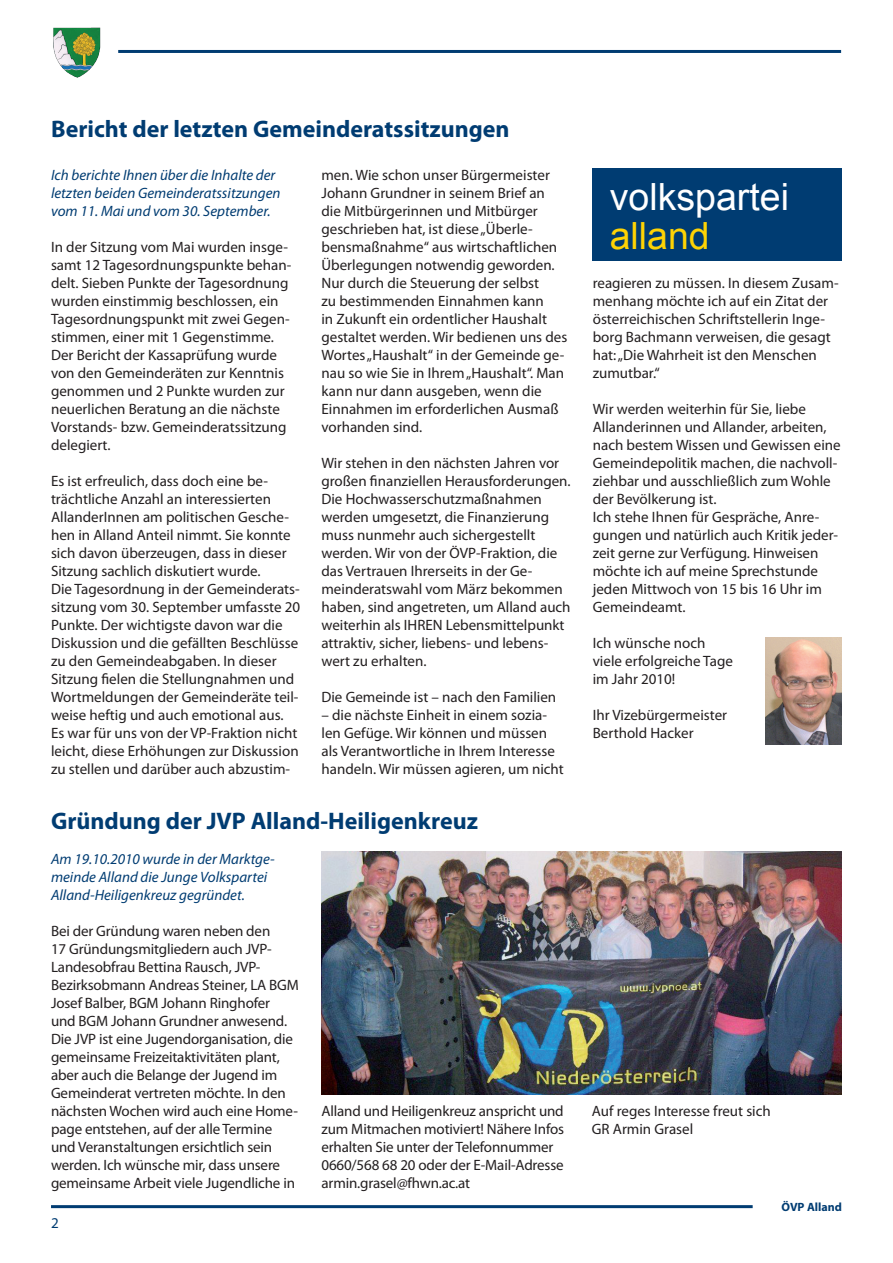
<style>
.page{position:relative;width:893px;height:1263px;background:#fff}
.page>*{position:absolute;margin:0;border:0;box-sizing:border-box;transform-origin:0 0}
.t1{font:37.5px "Arial";color:#fff}
.t2{font:37.5px "Arial";color:#fed304}
.t3{font:700 24px "Myriad Pro";color:#003c72}
.t4{font:15px/18px "Myriad Pro";color:#231f20}
.t5{font:italic 15px/18px "Myriad Pro";color:#003c72}
.t6{font:15px "Myriad Pro";color:#003c72}
.t7{font:700 12px "Myriad Pro";color:#003c72}
</style>
<div class="page">
<hr style="left:118px;top:50px;width:723px;height:3px;background:#003c72">
<hr style="left:51px;top:1205px;width:702px;height:3px;background:#003c72">
<img style="left:53px;top:27px;width:48px;height:51px">
<div style="left:592px;top:168px;width:249px;height:93px;background:#003c72"></div>
<img style="left:765px;top:638px;width:77px;height:106px">
<img style="left:321px;top:852px;width:520px;height:242px">
<h2 class="t3" style="left:51px;top:113px;width:460px">Bericht der letzten Gemeinderatssitzungen</h2>
<p class="t5" style="left:51px;top:166px;width:231px">Ich berichte Ihnen über die Inhalte der letzten beiden Gemeinderatssitzungen vom 11. Mai und vom 30. September.</p>
<p class="t4" style="left:51px;top:238px;width:242px">In der Sitzung vom Mai wurden insge&shy;samt 12 Tagesordnungspunkte behan&shy;delt. Sieben Punkte der Tagesordnung wurden einstimmig beschlossen, ein Tagesordnungspunkt mit zwei Gegen&shy;stimmen, einer mit 1 Gegenstimme.<br>Der Bericht der Kassaprüfung wurde von den Gemeinderäten zur Kenntnis genommen und 2 Punkte wurden zur neuerlichen Beratung an die nächste Vorstands- bzw. Gemeinderatssitzung delegiert.</p>
<p class="t4" style="left:51px;top:472px;width:251px">Es ist erfreulich, dass doch eine be&shy;trächtliche Anzahl an interessierten AllanderInnen am politischen Gesche&shy;hen in Alland Anteil nimmt. Sie konnte sich davon überzeugen, dass in dieser Sitzung sachlich diskutiert wurde.<br>Die Tagesordnung in der Gemeinderats&shy;sitzung vom 30. September umfasste 20<br>Punkte. Der wichtigste davon war die Diskussion und die gefällten Beschlüsse zu den Gemeindeabgaben. In dieser Sitzung fielen die Stellungnahmen und Wortmeldungen der Gemeinderäte teil&shy;weise heftig und auch emotional aus.<br>Es war für uns von der VP-Fraktion nicht leicht, diese Erhöhungen zur Diskussion zu stellen und darüber auch abzustim-</p>
<p class="t4" style="left:321px;top:166px;width:247px">men. Wie schon unser Bürgermeister Johann Grundner in seinem Brief an die Mitbürgerinnen und Mitbürger geschrieben hat, ist diese „Überle&shy;bensmaßnahme“ aus wirtschaftlichen Überlegungen notwendig geworden.<br>Nur durch die Steuerung der selbst<br>zu bestimmenden Einnahmen kann<br>in Zukunft ein ordentlicher Haushalt gestaltet werden. Wir bedienen uns des Wortes „Haushalt“ in der Gemeinde ge&shy;nau so wie Sie in Ihrem „Haushalt“. Man kann nur dann ausgeben, wenn die Einnahmen im erforderlichen Ausmaß vorhanden sind.</p>
<p class="t4" style="left:321px;top:454px;width:251px">Wir stehen in den nächsten Jahren vor großen finanziellen Herausforderungen.<br>Die Hochwasserschutzmaßnahmen werden umgesetzt, die Finanzierung muss nunmehr auch sichergestellt werden. Wir von der ÖVP-Fraktion, die das Vertrauen Ihrerseits in der Ge&shy;meinderatswahl vom März bekommen haben, sind angetreten, um Alland auch weiterhin als IHREN Lebensmittelpunkt attraktiv, sicher, liebens- und lebens&shy;wert zu erhalten.</p>
<p class="t4" style="left:321px;top:688px;width:236px">Die Gemeinde ist – nach den Familien</p>
<p class="t4" style="left:321px;top:706px;width:244px">– die nächste Einheit in einem sozia&shy;len Gefüge. Wir können und müssen als Verantwortliche in Ihrem Interesse handeln. Wir müssen agieren, um nicht</p>
<h2 class="t3" style="left:51px;top:805px;width:428px">Gründung der JVP Alland-Heiligenkreuz</h2>
<h1 class="t1" style="left:610px;top:172px;width:181px">volkspartei</h1>
<h1 class="t2" style="left:610px;top:211px;width:102px">alland</h1>
<p class="t4" style="left:593px;top:274px;width:247px">reagieren zu müssen. In diesem Zusam&shy;menhang möchte ich auf ein Zitat der österreichischen Schriftstellerin Inge&shy;borg Bachmann verweisen, die gesagt hat: „Die Wahrheit ist den Menschen zumutbar.“</p>
<p class="t4" style="left:593px;top:400px;width:249px">Wir werden weiterhin für Sie, liebe Allanderinnen und Allander, arbeiten, nach bestem Wissen und Gewissen eine Gemeindepolitik machen, die nachvoll&shy;ziehbar und ausschließlich zum Wohle der Bevölkerung ist.<br>Ich stehe Ihnen für Gespräche, Anre&shy;gungen und natürlich auch Kritik jeder&shy;zeit gerne zur Verfügung. Hinweisen möchte ich auf meine Sprechstunde jeden Mittwoch von 15 bis 16 Uhr im Gemeindeamt.</p>
<p class="t4" style="left:593px;top:634px;width:142px">Ich wünsche noch viele erfolgreiche Tage im Jahr 2010!</p>
<p class="t4" style="left:593px;top:706px;width:136px">Ihr Vizebürgermeister<br>Berthold Hacker</p>
<p class="t5" style="left:51px;top:850px;width:225px">Am 19.10.2010 wurde in der Marktge&shy;meinde Alland die Junge Volkspartei<br>Alland-Heiligenkreuz gegründet.</p>
<p class="t4" style="left:51px;top:922px;width:249px">Bei der Gründung waren neben den<br>17 Gründungsmitgliedern auch JVP-Landesobfrau Bettina Rausch, JVP-Bezirksobmann Andreas Steiner, LA BGM Josef Balber, BGM Johann Ringhofer<br>und BGM Johann Grundner anwesend.<br>Die JVP ist eine Jugendorganisation, die gemeinsame Freizeitaktivitäten plant, aber auch die Belange der Jugend im Gemeinderat vertreten möchte. In den nächsten Wochen wird auch eine Home&shy;page entstehen, auf der alle Termine und Veranstaltungen ersichtlich sein werden. Ich wünsche mir, dass unsere gemeinsame Arbeit viele Jugendliche in</p>
<p class="t6" style="left:51px;top:1214px;width:9px">2</p>
<p class="t4" style="left:321px;top:1102px;width:244px">Alland und Heiligenkreuz anspricht und zum Mitmachen motiviert! Nähere Infos erhalten Sie unter der Telefonnummer 0660/568 68 20 oder der E-Mail-Adresse armin.grasel@fhwn.ac.at</p>
<p class="t4" style="left:592px;top:1102px;width:180px">Auf reges Interesse freut sich<br>GR Armin Grasel</p>
<p class="t7" style="left:781px;top:1199px;width:62px">ÖVP Alland</p>
</div>
